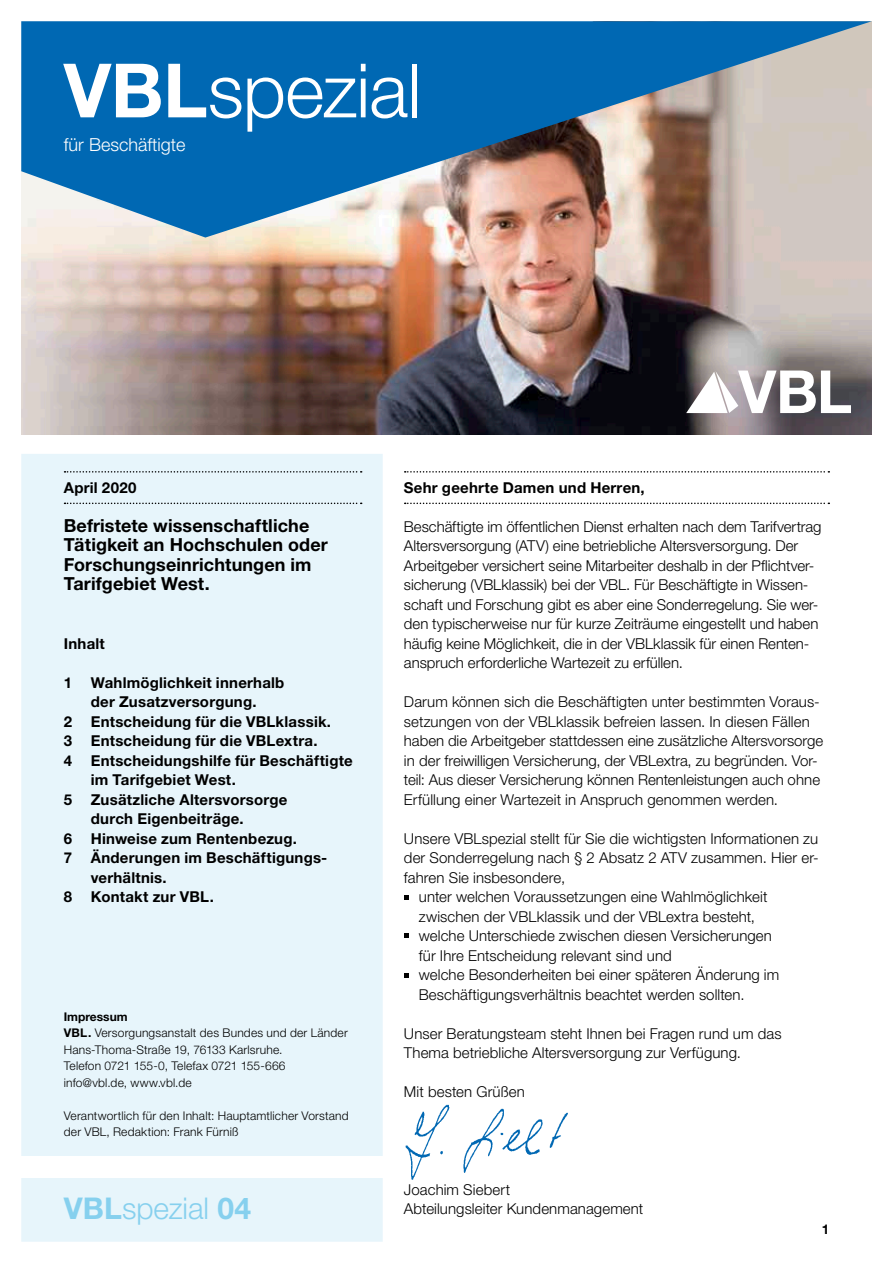
<style>
.page{position:relative;width:893px;height:1263px;background:#fff}
.page>*{position:absolute;margin:0;border:0;box-sizing:border-box;transform-origin:0 0}
.t1{font:300 75px "Helvetica Neue LT Pro";letter-spacing:-.01em;color:#fff}
.t2{font:300 30px "Helvetica Neue LT Pro";letter-spacing:-.005em;color:#86d0ee}
.t3{font:700 18px/19.5px "Helvetica Neue LT Pro";letter-spacing:.005em;color:#000}
.t4{font:300 18px "Helvetica Neue LT Pro";color:#fff}
.t5{font:300 15px/19.5px "Helvetica Neue LT Pro";color:#000}
.t6{font:700 15px "Helvetica Neue LT Pro";letter-spacing:.015em;color:#000}
.t7{font:700 13.5px "Helvetica Neue LT Pro";color:#000}
.t8{font:300 12px/16.5px "Helvetica Neue LT Pro";letter-spacing:.015em;color:#000}
.s1{font-weight:700}
</style>
<div class="page">
<img style="left:21px;top:238px;width:851px;height:196px">
<div style="left:21px;top:454px;width:362px;height:788px;background:#e7f5fb"></div>
<div style="left:8px;top:1156px;width:378px;height:21px;background:#fff"></div>
<svg style="left:686px;top:370px;width:165px;height:43px"></svg>
<svg style="left:21px;top:21px;width:851px;height:217px;background:#5387ad"></svg>
<svg style="left:405px;top:503px;width:424px;height:1px"></svg>
<svg style="left:405px;top:471px;width:424px;height:2px"></svg>
<svg style="left:404px;top:895px;width:4px;height:4px"></svg>
<svg style="left:404px;top:934px;width:4px;height:4px"></svg>
<svg style="left:404px;top:973px;width:4px;height:4px"></svg>
<svg style="left:65px;top:503px;width:297px;height:1px"></svg>
<svg style="left:65px;top:471px;width:297px;height:2px"></svg>
<img style="left:360px;top:1100px;width:208px;height:81px">
<h1 class="t1" style="left:64px;top:45px;width:359px"><span class="s1">VBL</span>spezial</h1>
<p class="t4" style="left:64px;top:134px;width:123px">für Beschäftigte</p>
<p class="t6" style="left:64px;top:478px;width:74px">April 2020</p>
<p class="t3" style="left:64px;top:515px;width:266px">Befristete wissenschaftliche<br>Tätigkeit an Hochschulen oder<br>Forschungseinrichtungen im<br>Tarifgebiet West.</p>
<p class="t6" style="left:64px;top:634px;width:43px">Inhalt</p>
<p class="t6" style="left:64px;top:673px;width:222px">1 Wahlmöglichkeit innerhalb</p>
<p class="t6" style="left:91px;top:692px;width:167px">der Zusatzversorgung.</p>
<p class="t6" style="left:64px;top:712px;width:269px">2 Entscheidung für die VBLklassik.</p>
<p class="t6" style="left:64px;top:731px;width:255px">3 Entscheidung für die VBLextra.</p>
<p class="t6" style="left:64px;top:751px;width:290px">4 Entscheidungshilfe für Beschäftigte</p>
<p class="t6" style="left:91px;top:770px;width:147px">im Tarifgebiet West.</p>
<p class="t6" style="left:64px;top:790px;width:225px">5 Zusätzliche Altersvorsorge</p>
<p class="t6" style="left:91px;top:809px;width:154px">durch Eigenbeiträge.</p>
<p class="t6" style="left:64px;top:829px;width:235px">6 Hinweise zum Rentenbezug.</p>
<p class="t6" style="left:64px;top:848px;width:265px">7 Änderungen im Beschäftigungs-</p>
<p class="t6" style="left:91px;top:868px;width:78px">verhältnis.</p>
<p class="t6" style="left:64px;top:887px;width:152px">8 Kontakt zur VBL.</p>
<p class="t8" style="left:64px;top:1008px;width:286px"><span class="s1">Impressum<br>VBL.</span> Versorgungsanstalt des Bundes und der Länder Hans-Thoma-Straße 19, 76133 Karlsruhe.<br>Telefon 0721 155-0, Telefax 0721 155-666 info@vbl.de, www.vbl.de</p>
<p class="t8" style="left:64px;top:1107px;width:286px">Verantwortlich für den Inhalt: Hauptamtlicher Vorstand der VBL, Redaktion: Frank Fürniß</p>
<h2 class="t2" style="left:64px;top:1190px;width:189px"><span class="s1">VBL</span>spezial <span class="s1">04</span></h2>
<p class="t6" style="left:404px;top:478px;width:242px">Sehr geehrte Damen und Herren,</p>
<p class="t5" style="left:404px;top:516px;width:419px">Beschäftigte im öffentlichen Dienst erhalten nach dem Tarifvertrag Altersversorgung (ATV) eine betriebliche Altersversorgung. Der Arbeitgeber versichert seine Mitarbeiter deshalb in der Pflichtver&shy;sicherung (VBLklassik) bei der VBL. Für Beschäftigte in Wissen&shy;schaft und Forschung gibt es aber eine Sonderregelung. Sie wer&shy;den typischerweise nur für kurze Zeiträume eingestellt und haben häufig keine Möglichkeit, die in der VBLklassik für einen Renten&shy;anspruch erforderliche Wartezeit zu erfüllen.</p>
<p class="t5" style="left:404px;top:692px;width:421px">Darum können sich die Beschäftigten unter bestimmten Voraus&shy;setzungen von der VBLklassik befreien lassen. In diesen Fällen haben die Arbeitgeber stattdessen eine zusätzliche Altersvorsorge in der freiwilligen Versicherung, der VBLextra, zu begründen. Vor&shy;teil: Aus dieser Versicherung können Rentenleistungen auch ohne Erfüllung einer Wartezeit in Anspruch genommen werden.</p>
<p class="t5" style="left:404px;top:828px;width:416px">Unsere VBLspezial stellt für Sie die wichtigsten Informationen zu</p>
<p class="t5" style="left:404px;top:848px;width:416px">der Sonderregelung nach § 2 Absatz 2 ATV zusammen. Hier er-</p>
<p class="t5" style="left:404px;top:867px;width:163px">fahren Sie insbesondere,</p>
<p class="t5" style="left:419px;top:887px;width:350px">unter welchen Voraussetzungen eine Wahlmöglichkeit</p>
<p class="t5" style="left:419px;top:906px;width:338px">zwischen der VBLklassik und der VBLextra besteht,</p>
<p class="t5" style="left:419px;top:926px;width:355px">welche Unterschiede zwischen diesen Versicherungen</p>
<p class="t5" style="left:419px;top:945px;width:254px">für Ihre Entscheidung relevant sind und</p>
<p class="t5" style="left:419px;top:965px;width:362px">welche Besonderheiten bei einer späteren Änderung im</p>
<p class="t5" style="left:419px;top:984px;width:327px">Beschäftigungsverhältnis beachtet werden sollten.</p>
<p class="t5" style="left:404px;top:1023px;width:379px">Unser Beratungsteam steht Ihnen bei Fragen rund um das<br>Thema betriebliche Altersversorgung zur Verfügung.</p>
<p class="t5" style="left:404px;top:1082px;width:122px">Mit besten Grüßen</p>
<p class="t5" style="left:404px;top:1179px;width:241px">Joachim Siebert<br>Abteilungsleiter Kundenmanagement</p>
<p class="t7" style="left:822px;top:1220px;width:9px">1</p>
</div>
